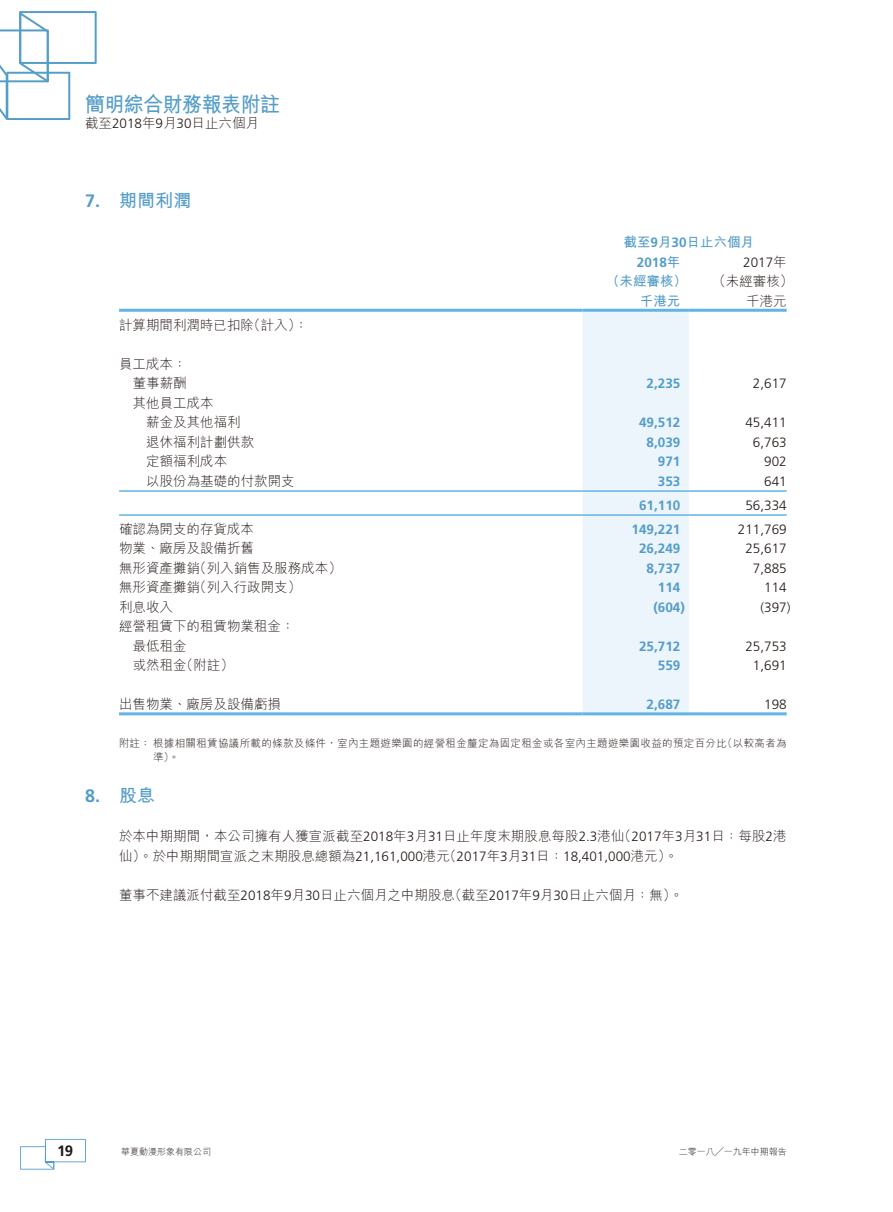
<style>
.page{position:relative;width:893px;height:1212px;background:#fff}
.page>*{position:absolute;margin:0;border:0;box-sizing:border-box;transform-origin:0 0}
.t1{font:21px "M Hei HK Bold E Ten B5 H";letter-spacing:-.025em;color:#549dc7;scale:.95 1}
.t2{font:18px "M Hei HK Bold E Ten B5 H";color:#549dc7}
.t3{font:700 18px "Frutiger LT Std";color:#549dc7}
.t4{font:700 15px "Frutiger LT Std";color:#231916}
.t5{font:13.5px/19.5px "M Hei HK Light E Ten B5 H";color:#231916}
.t6{font:700 13.5px "Frutiger LT Std";color:#549dc7}
.t7{font:300 13.5px "Frutiger LT Std";color:#231916}
.t8{font:13.5px "M Hei HK Bold E Ten B5 H";color:#549dc7}
.t9{font:10.5px/13.5px "M Hei HK Light E Ten B5 H";letter-spacing:.03em;color:#231916}
.t10{font:9px "M Hei HK Light E Ten B5 H";color:#231916}
.s1{font-family:"Frutiger LT Std";font-weight:300}
.s2{font-family:"Frutiger LT Std";font-weight:700}
.s3{font-family:"M Hei HK Bold E Ten B5 H";font-weight:400}
.s4{font-family:"M Hei HK Light E Ten B5 H";font-weight:400}
</style>
<div class="page">
<svg style="left:20px;top:1139px;width:66px;height:30px"></svg>
<svg style="left:0;top:11px;width:97px;height:109px"></svg>
<div style="left:583px;top:312px;width:106px;height:400px;background:#ecf5fc"></div>
<hr style="left:119px;top:309px;width:464px;height:3px;background:#62b4e5">
<hr style="left:583px;top:309px;width:106px;height:3px;background:#62b4e5">
<hr style="left:689px;top:309px;width:98px;height:3px;background:#62b4e5">
<hr style="left:119px;top:490px;width:464px;height:2px;background:#62b4e5">
<hr style="left:583px;top:490px;width:106px;height:2px;background:#62b4e5">
<hr style="left:689px;top:490px;width:98px;height:2px;background:#62b4e5">
<hr style="left:119px;top:514px;width:464px;height:2px;background:#62b4e5">
<hr style="left:583px;top:514px;width:106px;height:2px;background:#62b4e5">
<hr style="left:689px;top:514px;width:98px;height:2px;background:#62b4e5">
<hr style="left:119px;top:712px;width:464px;height:3px;background:#62b4e5">
<hr style="left:583px;top:712px;width:106px;height:3px;background:#62b4e5">
<hr style="left:689px;top:712px;width:98px;height:3px;background:#62b4e5">
<h1 class="t1" style="left:85px;top:96px;width:207px">簡明綜合財務報表附註</h1>
<p class="t5" style="left:85px;top:115px;width:176px">截至<span class="s1">2018</span>年<span class="s1">9</span>月<span class="s1">30</span>日止六個月</p>
<h2 class="t2" style="left:85px;top:194px;width:108px"><span class="s2">7.</span> 期間利潤</h2>
<p class="t5" style="left:119px;top:317px;width:190px">計算期間利潤時已扣除（計入）：</p>
<p class="t5" style="left:119px;top:356px;width:69px;text-align:right">員工成本：董事薪酬</p>
<p class="t5" style="left:146px;top:395px;width:96px;text-indent:-14px">其他員工成本<br>薪金及其他福利</p>
<p class="t8" style="left:624px;top:237px;width:132px">截至<span class="s2">9</span>月<span class="s2">30</span>日止六個月</p>
<p class="t6" style="left:637px;top:255px;width:45px">2018<span class="s3">年</span></p>
<p class="t7" style="left:743px;top:255px;width:45px">2017<span class="s4">年</span></p>
<p class="t8" style="left:606px;top:276px;width:82px">（未經審核）</p>
<p class="t5" style="left:712px;top:273px;width:82px">（未經審核）</p>
<p class="t8" style="left:640px;top:295px;width:42px">千港元</p>
<p class="t5" style="left:746px;top:292px;width:42px">千港元</p>
<p class="t6" style="left:647px;top:377px;width:35px">2,235</p>
<p class="t7" style="left:753px;top:377px;width:35px">2,617</p>
<p class="t6" style="left:639px;top:416px;width:43px">49,512</p>
<p class="t7" style="left:745px;top:416px;width:43px">45,411</p>
<p class="t5" style="left:146px;top:434px;width:109px">退休福利計劃供款</p>
<p class="t6" style="left:647px;top:435px;width:35px">8,039</p>
<p class="t7" style="left:753px;top:435px;width:35px">6,763</p>
<p class="t5" style="left:146px;top:453px;width:82px">定額福利成本</p>
<p class="t6" style="left:658px;top:455px;width:24px">971</p>
<p class="t7" style="left:764px;top:455px;width:24px">902</p>
<p class="t5" style="left:146px;top:473px;width:150px">以股份為基礎的付款開支</p>
<p class="t6" style="left:658px;top:474px;width:24px">353</p>
<p class="t7" style="left:764px;top:474px;width:24px">641</p>
<p class="t6" style="left:639px;top:498px;width:43px">61,110</p>
<p class="t7" style="left:745px;top:498px;width:43px">56,334</p>
<p class="t5" style="left:119px;top:521px;width:136px">確認為開支的存貨成本</p>
<p class="t6" style="left:632px;top:522px;width:50px">149,221</p>
<p class="t7" style="left:738px;top:522px;width:50px">211,769</p>
<p class="t5" style="left:119px;top:540px;width:136px">物業、廠房及設備折舊</p>
<p class="t6" style="left:639px;top:542px;width:43px">26,249</p>
<p class="t7" style="left:745px;top:542px;width:43px">25,617</p>
<p class="t5" style="left:119px;top:560px;width:224px">無形資產攤銷（列入銷售及服務成本）</p>
<p class="t6" style="left:647px;top:561px;width:35px">8,737</p>
<p class="t7" style="left:753px;top:561px;width:35px">7,885</p>
<p class="t5" style="left:119px;top:579px;width:184px">無形資產攤銷（列入行政開支）</p>
<p class="t6" style="left:658px;top:581px;width:24px">114</p>
<p class="t7" style="left:764px;top:581px;width:24px">114</p>
<p class="t5" style="left:119px;top:599px;width:55px">利息收入</p>
<p class="t6" style="left:653px;top:600px;width:33px">(604)</p>
<p class="t7" style="left:760px;top:600px;width:32px">(397)</p>
<p class="t5" style="left:133px;top:618px;width:163px;text-indent:-14px">經營租賃下的租賃物業租金：最低租金</p>
<p class="t6" style="left:639px;top:639px;width:43px">25,712</p>
<p class="t7" style="left:745px;top:639px;width:43px">25,753</p>
<p class="t5" style="left:133px;top:657px;width:103px">或然租金（附註）</p>
<p class="t6" style="left:658px;top:659px;width:24px">559</p>
<p class="t7" style="left:753px;top:659px;width:35px">1,691</p>
<p class="t5" style="left:119px;top:696px;width:163px">出售物業、廠房及設備虧損</p>
<p class="t6" style="left:647px;top:698px;width:35px">2,687</p>
<p class="t7" style="left:764px;top:698px;width:24px">198</p>
<p class="t9" style="left:153px;top:738px;width:635px;text-indent:-34px">附註：根據相關租賃協議所載的條款及條件，室內主題遊樂園的經營租金釐定為固定租金或各室內主題遊樂園收益的預定百分比（以較高者為準）。</p>
<h2 class="t3" style="left:85px;top:786px;width:72px">8. <span class="s3">股息</span></h2>
<p class="t5" style="left:119px;top:828px;width:669px">於本中期期間，本公司擁有人獲宣派截至<span class="s1">2018</span>年<span class="s1">3</span>月<span class="s1">31</span>日止年度末期股息每股<span class="s1">2.3</span>港仙（<span class="s1">2017</span>年<span class="s1">3</span>月<span class="s1">31</span>日：每股<span class="s1">2</span>港仙）。於中期期間宣派之末期股息總額為<span class="s1">21,161,000</span>港元（<span class="s1">2017</span>年<span class="s1">3</span>月<span class="s1">31</span>日：<span class="s1">18,401,000</span>港元）。</p>
<p class="t5" style="left:119px;top:887px;width:566px">董事不建議派付截至<span class="s1">2018</span>年<span class="s1">9</span>月<span class="s1">30</span>日止六個月之中期股息（截至<span class="s1">2017</span>年<span class="s1">9</span>月<span class="s1">30</span>日止六個月：無）。</p>
<p class="t4" style="left:57px;top:1143px;width:17px">19</p>
<p class="t10" style="left:121px;top:1148px;width:92px">華夏動漫形象有限公司</p>
<p class="t10" style="left:679px;top:1148px;width:110px">二零一八╱一九年中期報告</p>
</div>
